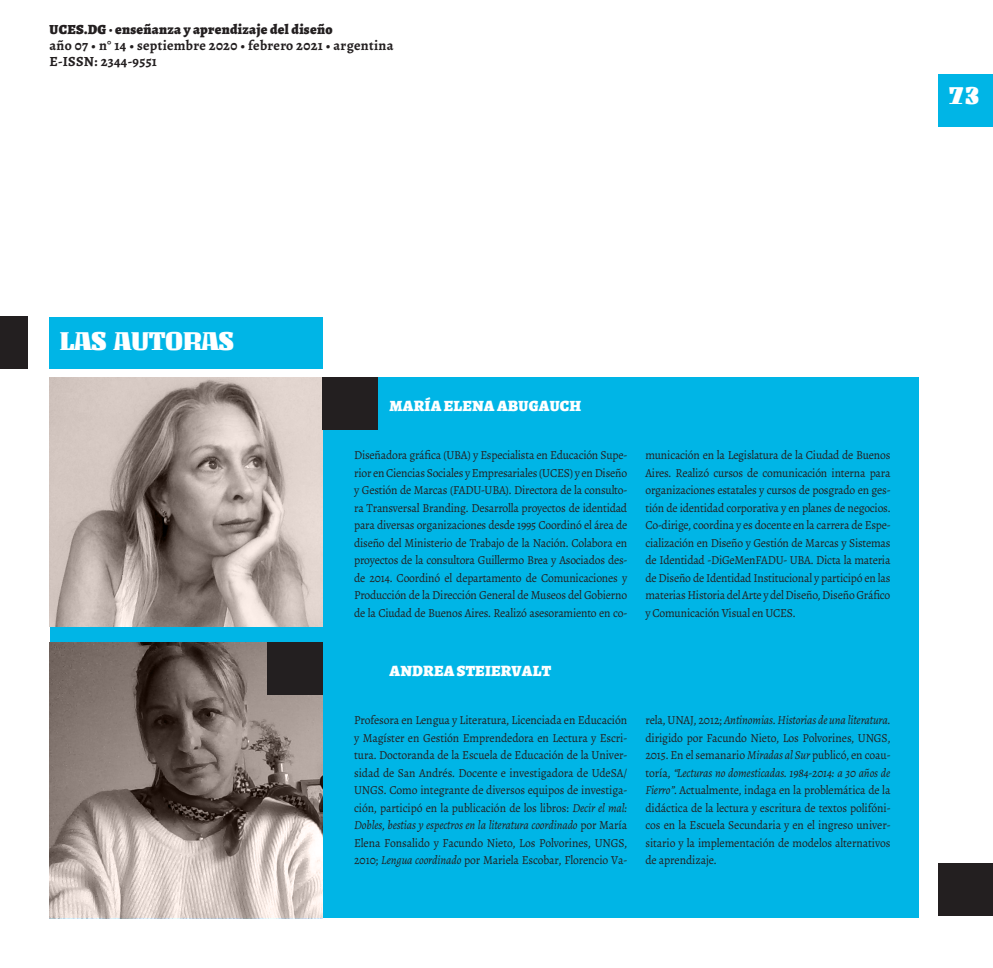
<style>
.page{position:relative;width:993px;height:968px;background:#fff}
.page>*{position:absolute;margin:0;border:0;box-sizing:border-box;transform-origin:0 0}
.t1{font:28px "Unlock";color:#fff}
.t2{font:900 15.75px "Alegreya";letter-spacing:.01em;color:#fff}
.t3{font:700 14px/15.8px "Alegreya";letter-spacing:.02em;color:#231f20}
.t4{font:900 14px "Alegreya";letter-spacing:.02em;color:#231f20}
.t5{font:12.25px/17.5px "Alegreya";letter-spacing:-.015em;color:#231f20;text-align:justify;scale:.95 1}
.s1{font-style:italic}
</style>
<div class="page">
<div style="left:937px;top:74px;width:55px;height:53px;background:#00b5e6"></div>
<div style="left:50px;top:377px;width:868px;height:541px;background:#00b5e6"></div>
<img style="left:50px;top:377px;width:272px;height:249px">
<img style="left:50px;top:642px;width:272px;height:276px">
<div style="left:50px;top:317px;width:272px;height:51px;background:#00b5e6"></div>
<div style="left:322px;top:377px;width:56px;height:53px;background:#231f20"></div>
<div style="left:0;top:316px;width:28px;height:53px;background:#231f20"></div>
<div style="left:267px;top:642px;width:55px;height:53px;background:#231f20"></div>
<div style="left:937px;top:863px;width:55px;height:52px;background:#231f20"></div>
<p class="t4" style="left:50px;top:20px;width:284px">UCES.DG · enseñanza y aprendizaje del diseño</p>
<p class="t3" style="left:50px;top:37px;width:345px">año 07 • n° 14 • septiembre 2020 • febrero 2021 • argentina<br>E-ISSN: 2344-9551</p>
<p class="t1" style="left:947px;top:79px;width:33px">73</p>
<p class="t1" style="left:60px;top:326px;width:176px">LAS AUTORAS</p>
<p class="t2" style="left:389px;top:395px;width:193px">MARÍA ELENA ABUGAUCH</p>
<p class="t5" style="left:354px;top:446px;width:289px">Diseñadora gráfica (UBA) y Especialista en Educación Supe&shy;rior en Ciencias Sociales y Empresariales (UCES) y en Diseño y Gestión de Marcas (FADU-UBA). Directora de la consulto&shy;ra Transversal Branding. Desarrolla proyectos de identidad para diversas organizaciones desde 1995 Coordinó el área de diseño del Ministerio de Trabajo de la Nación. Colabora en proyectos de la consultora Guillermo Brea y Asociados des&shy;de 2014. Coordinó el departamento de Comunicaciones y Producción de la Dirección General de Museos del Gobierno de la Ciudad de Buenos Aires. Realizó asesoramiento en co-</p>
<p class="t5" style="left:645px;top:446px;width:259px">municación en la Legislatura de la Ciudad de Buenos Aires. Realizó cursos de comunicación interna para organizaciones estatales y cursos de posgrado en ges&shy;tión de identidad corporativa y en planes de negocios.<br>Co-dirige, coordina y es docente en la carrera de Espe&shy;cialización en Diseño y Gestión de Marcas y Sistemas de Identidad -DiGeMenFADU- UBA. Dicta la materia de Diseño de Identidad Institucional y participó en las materias Historia del Arte y del Diseño, Diseño Gráfico y Comunicación Visual en UCES.</p>
<p class="t2" style="left:389px;top:659px;width:163px">ANDREA STEIERVALT</p>
<p class="t5" style="left:354px;top:711px;width:289px">Profesora en Lengua y Literatura, Licenciada en Educación y Magíster en Gestión Emprendedora en Lectura y Escri&shy;tura. Doctoranda de la Escuela de Educación de la Univer&shy;sidad de San Andrés. Docente e investigadora de UdeSA/ UNGS. Como integrante de diversos equipos de investiga&shy;ción, participó en la publicación de los libros: <span class="s1">Decir el mal:<br>Dobles, bestias y espectros en la literatura coordinado</span> por María Elena Fonsalido y Facundo Nieto, Los Polvorines, UNGS, 2010; <span class="s1">Lengua coordinado</span> por Mariela Escobar, Florencio Va-</p>
<p class="t5" style="left:645px;top:711px;width:259px">rela, UNAJ, 2012; <span class="s1">Antinomias. Historias de una literatura. </span>dirigido por Facundo Nieto, Los Polvorines, UNGS, 2015. En el semanario <span class="s1">Miradas al Sur</span> publicó, en coau&shy;toría, <span class="s1">“Lecturas no domesticadas. 1984-2014: a 30 años de Fierro”</span>. Actualmente, indaga en la problemática de la didáctica de la lectura y escritura de textos polifóni&shy;cos en la Escuela Secundaria y en el ingreso univer&shy;sitario y la implementación de modelos alternativos de aprendizaje.</p>
</div>
